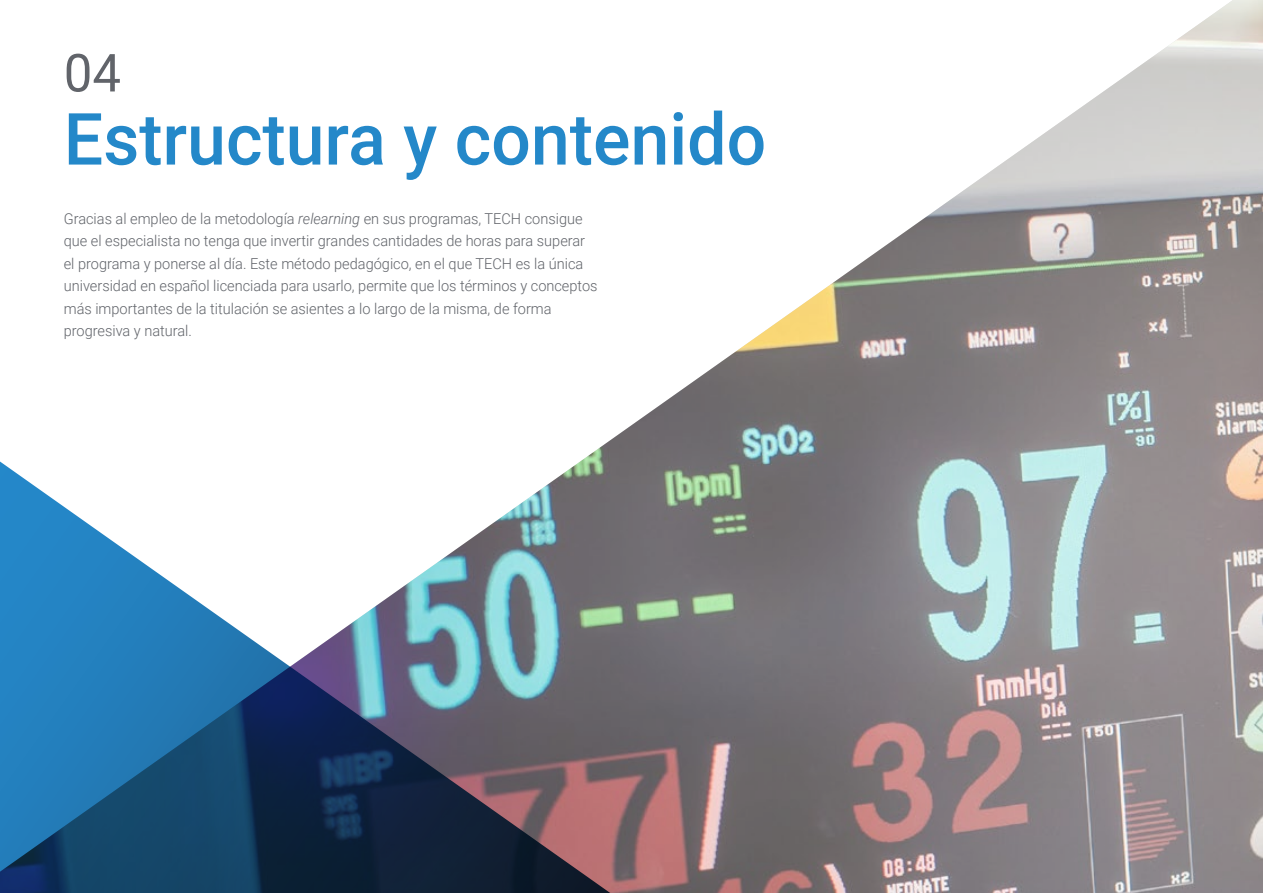
<style>
.page{position:relative;width:1263px;height:893px;background:#fff}
.page>*{position:absolute;margin:0;border:0;box-sizing:border-box;transform-origin:0 0}
.t1{font:500 72px "Roboto";color:#2488c9}
.t2{font:52.5px "Roboto";color:#61646a}
.t3{font:300 15px/22.5px "Roboto";color:#61646a}
.s1{font-style:italic}
</style>
<div class="page">
<img style="left:602px;top:0;width:661px;height:893px">
<svg style="left:0;top:446px;width:640px;height:447px"></svg>
<h2 class="t2" style="left:64px;top:36px;width:59px">04</h2>
<h1 class="t1" style="left:64px;top:89px;width:704px">Estructura y contenido</h1>
<p class="t3" style="left:64px;top:207px;width:535px">Gracias al empleo de la metodología <span class="s1">relearning</span> en sus programas, TECH consigue que el especialista no tenga que invertir grandes cantidades de horas para superar el programa y ponerse al día. Este método pedagógico, en el que TECH es la única universidad en español licenciada para usarlo, permite que los términos y conceptos más importantes de la titulación se asientes a lo largo de la misma, de forma progresiva y natural.</p>
</div>
